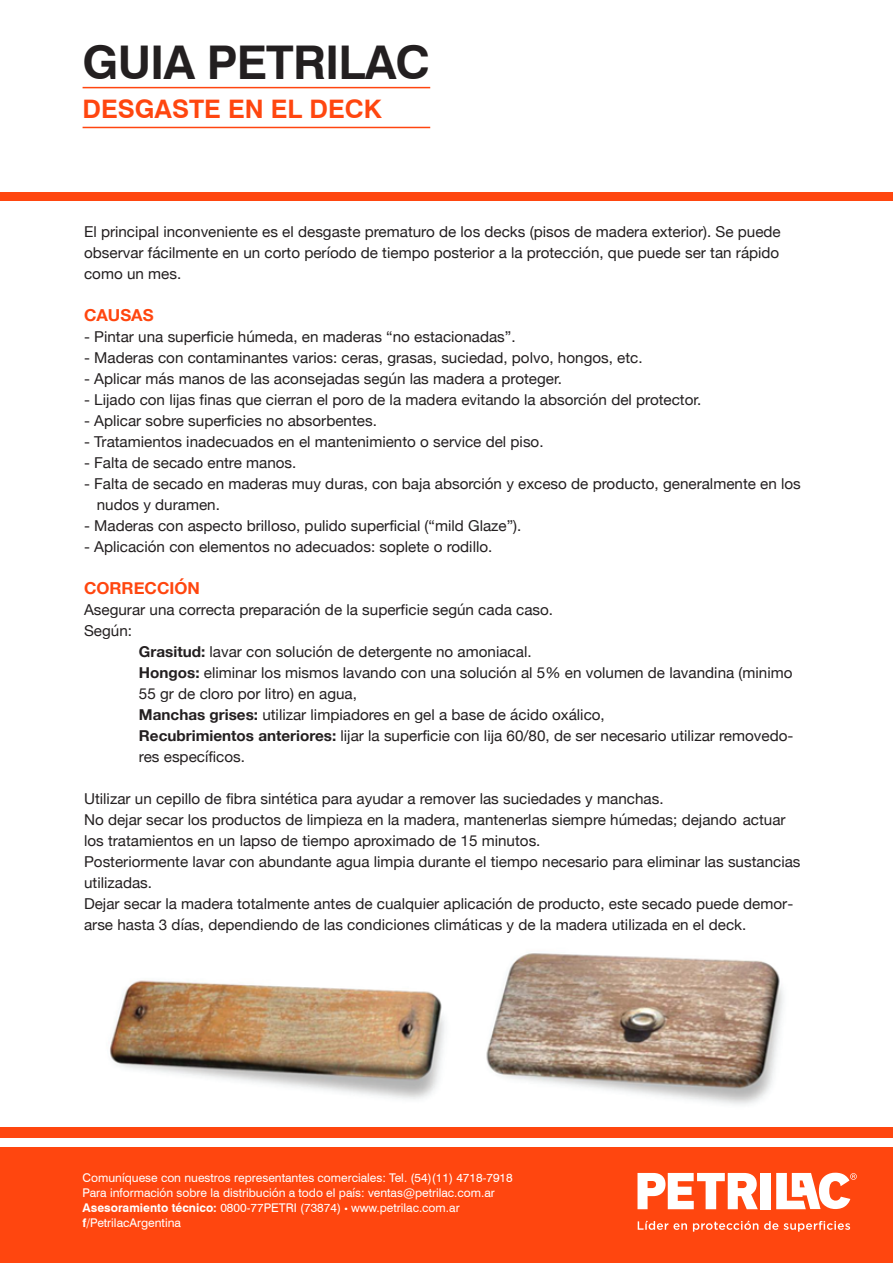
<style>
.page{position:relative;width:893px;height:1263px;background:#fff}
.page>*{position:absolute;margin:0;border:0;box-sizing:border-box;transform-origin:0 0}
.t1{font:700 46.5px "Swiss 721 BT";letter-spacing:-.02em;color:#231f20}
.t2{font:700 25.5px "Swiss 721 BT";color:#ff460f}
.t3{font:700 16.5px "Helvetica Neue";color:#ff460f}
.t4{font:15px/21px "Helvetica Neue";color:#231f20}
.t5{font:12px/15px "Swiss 721 BT";color:#fff}
.s1{font-weight:700}
.s2{font-family:"Myriad Pro"}
</style>
<div class="page">
<img style="left:110px;top:953px;width:674px;height:152px">
<div style="left:0;top:1127px;width:892px;height:136px;background:#ff460f"></div>
<svg style="left:638px;top:1221px;width:49px;height:9px"></svg>
<svg style="left:693px;top:1221px;width:65px;height:10px"></svg>
<svg style="left:764px;top:1221px;width:14px;height:9px"></svg>
<svg style="left:784px;top:1221px;width:66px;height:10px"></svg>
<svg style="left:637px;top:1173px;width:121px;height:36px"></svg>
<div style="left:760px;top:1173px;width:11px;height:36px;background:#fff"></div>
<svg style="left:776px;top:1173px;width:81px;height:36px"></svg>
<div style="left:0;top:1138px;width:893px;height:8px;background:#fff"></div>
<div style="left:0;top:192px;width:893px;height:9px;background:#ff460f"></div>
<hr style="left:83px;top:87px;width:347px;height:1px;background:#ff460f">
<hr style="left:83px;top:127px;width:347px;height:1px;background:#ff460f">
<h1 class="t1" style="left:83px;top:34px;width:349px">GUIA PETRILAC</h1>
<h2 class="t2" style="left:83px;top:94px;width:301px">DESGASTE EN EL DECK</h2>
<p class="t4" style="left:84px;top:222px;width:698px;text-align:justify">El principal inconveniente es el desgaste prematuro de los decks (pisos de madera exterior). Se puede observar fácilmente en un corto período de tiempo posterior a la protección, que puede ser tan rápido como un mes.</p>
<p class="t3" style="left:84px;top:302px;width:71px">CAUSAS</p>
<p class="t4" style="left:84px;top:327px;width:433px">- Pintar una superficie húmeda, en maderas “no estacionadas”.</p>
<p class="t4" style="left:84px;top:348px;width:560px">- Maderas con contaminantes varios: ceras, grasas, suciedad, polvo, hongos, etc.</p>
<p class="t4" style="left:84px;top:369px;width:479px">- Aplicar más manos de las aconsejadas según las madera a proteger.</p>
<p class="t4" style="left:84px;top:390px;width:619px">- Lijado con lijas finas que cierran el poro de la madera evitando la absorción del protector.</p>
<p class="t4" style="left:84px;top:411px;width:294px">- Aplicar sobre superficies no absorbentes.</p>
<p class="t4" style="left:84px;top:432px;width:461px">- Tratamientos inadecuados en el mantenimiento o service del piso.</p>
<p class="t4" style="left:84px;top:453px;width:214px">- Falta de secado entre manos.</p>
<p class="t4" style="left:97px;top:474px;width:706px;text-indent:-13px">- Falta de secado en maderas muy duras, con baja absorción y exceso de producto, generalmente en los nudos y duramen.</p>
<p class="t4" style="left:84px;top:516px;width:439px">- Maderas con aspecto brilloso, pulido superficial (“mild Glaze”).</p>
<p class="t4" style="left:84px;top:537px;width:410px">- Aplicación con elementos no adecuados: soplete o rodillo.</p>
<p class="t3" style="left:84px;top:575px;width:117px">CORRECCIÓN</p>
<p class="t4" style="left:84px;top:600px;width:471px">Asegurar una correcta preparación de la superficie según cada caso.<br>Según:</p>
<p class="t4" style="left:139px;top:642px;width:656px"><span class="s1">Grasitud:</span> lavar con solución de detergente no amoniacal.<br><span class="s1">Hongos:</span> eliminar los mismos lavando con una solución al 5% en volumen de lavandina (minimo 55 gr de cloro por litro) en agua,<br><span class="s1">Manchas grises:</span> utilizar limpiadores en gel a base de ácido oxálico,<br><span class="s1">Recubrimientos anteriores:</span> lijar la superficie con lija 60/80, de ser necesario utilizar removedo&shy;res específicos.</p>
<p class="t4" style="left:84px;top:789px;width:718px">Utilizar un cepillo de fibra sintética para ayudar a remover las suciedades y manchas.<br>No dejar secar los productos de limpieza en la madera, mantenerlas siempre húmedas; dejando actuar los tratamientos en un lapso de tiempo aproximado de 15 minutos.<br>Posteriormente lavar con abundante agua limpia durante el tiempo necesario para eliminar las sustancias utilizadas.<br>Dejar secar la madera totalmente antes de cualquier aplicación de producto, este secado puede demor&shy;arse hasta 3 días, dependiendo de las condiciones climáticas y de la madera utilizada en el deck.</p>
<p class="t5" style="left:83px;top:1170px;width:432px">Comuníquese con nuestros representantes comerciales: Tel. (54)(11) 4718-7918<br>Para información sobre la distribución a todo el país: ventas@petrilac.com.ar <span class="s1">Asesoramiento técnico:</span> 0800-77PETRI (73874) <span class="s2">•</span> www.petrilac.com.ar <span class="s1">f</span>/PetrilacArgentina</p>
</div>
